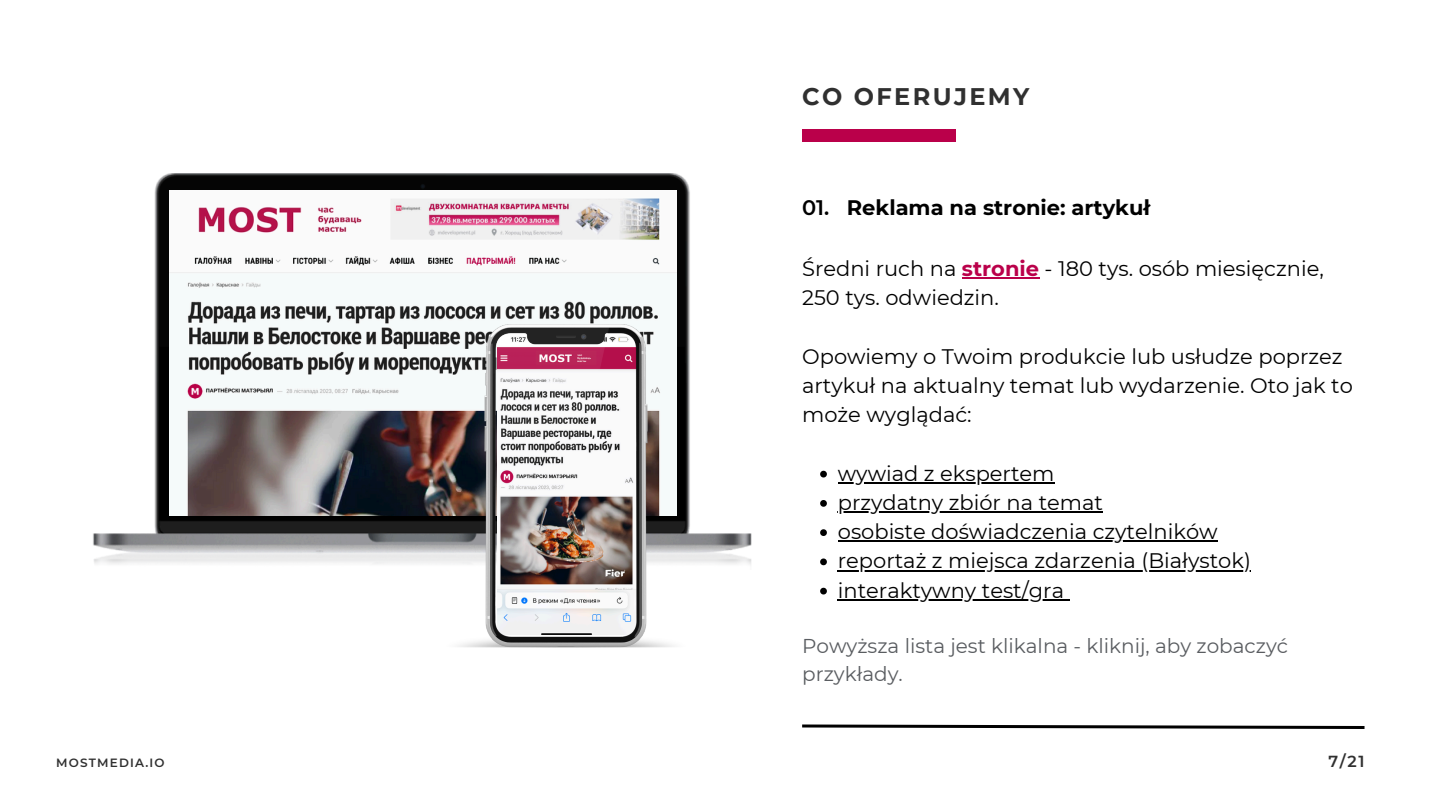
<style>
.page{position:relative;width:1440px;height:810px;background:#fff}
.page>*{position:absolute;margin:0;border:0;box-sizing:border-box;transform-origin:0 0}
.t1{font:700 24px "Montserrat";letter-spacing:.1em;color:#303030}
.t2{font:21px/29.2px "Montserrat";color:#000}
.t3{font:700 21px "Montserrat";color:#000}
.t4{font:600 21px "Montserrat";color:#000}
.t5{font:20px/27.8px "Montserrat";color:#5a5d61}
.t6{font:600 16px "Montserrat";color:#303030}
.t7{font:600 12px "Montserrat";letter-spacing:.1em;color:#303030}
.s1{font-weight:700;color:#ba004a}
</style>
<div class="page">
<div style="left:802px;top:129px;width:154px;height:12px;background:#ba004a"></div>
<img style="left:93px;top:173px;width:659px;height:392px">
<img style="left:169px;top:191px;width:508px;height:325px">
<img style="left:445px;top:324px;width:243px;height:323px">
<svg style="left:802px;top:724px;width:563px;height:5px"></svg>
<hr style="left:962px;top:277px;width:77px;height:2px;background:#ba004a">
<svg style="left:820px;top:471px;width:7px;height:7px"></svg>
<hr style="left:838px;top:482px;width:217px;height:2px;background:#000">
<svg style="left:820px;top:500px;width:7px;height:7px"></svg>
<hr style="left:838px;top:511px;width:265px;height:2px;background:#000">
<svg style="left:820px;top:529px;width:7px;height:7px"></svg>
<hr style="left:838px;top:541px;width:380px;height:1px;background:#000">
<svg style="left:820px;top:559px;width:7px;height:6px"></svg>
<hr style="left:838px;top:570px;width:413px;height:1px;background:#000">
<svg style="left:820px;top:588px;width:7px;height:7px"></svg>
<hr style="left:838px;top:599px;width:226px;height:2px;background:#000">
<svg style="left:1064px;top:599px;width:6px;height:2px"></svg>
<p class="t1" style="left:802px;top:82px;width:229px">CO OFERUJEMY</p>
<p class="t4" style="left:802px;top:195px;width:29px">01.</p>
<p class="t3" style="left:847px;top:195px;width:305px">Reklama na stronie: artykuł</p>
<p class="t2" style="left:802px;top:254px;width:523px">Średni ruch na <span class="s1">stronie</span> - 180 tys. osób miesięcznie,<br>250 tys. odwiedzin.</p>
<h1 class="t2" style="left:802px;top:341px;width:552px">Opowiemy o Twoim produkcie lub usłudze poprzez artykuł na aktualny temat lub wydarzenie. Oto jak to może wyglądać:</h1>
<h2 class="t2" style="left:838px;top:458px;width:218px">wywiad z ekspertem</h2>
<h2 class="t2" style="left:838px;top:488px;width:267px">przydatny zbiór na temat</h2>
<h3 class="t2" style="left:838px;top:517px;width:381px">osobiste doświadczenia czytelników</h3>
<h3 class="t2" style="left:838px;top:546px;width:415px">reportaż z miejsca zdarzenia (Białystok)</h3>
<p class="t2" style="left:838px;top:575px;width:228px">interaktywny test/gra</p>
<p class="t5" style="left:802px;top:632px;width:488px">Powyższa lista jest klikalna - kliknij, aby zobaczyć przykłady.</p>
<h3 class="t7" style="left:56px;top:755px;width:110px">MOSTMEDIA.IO</h3>
<p class="t6" style="left:1329px;top:751px;width:37px">7/21</p>
</div>
